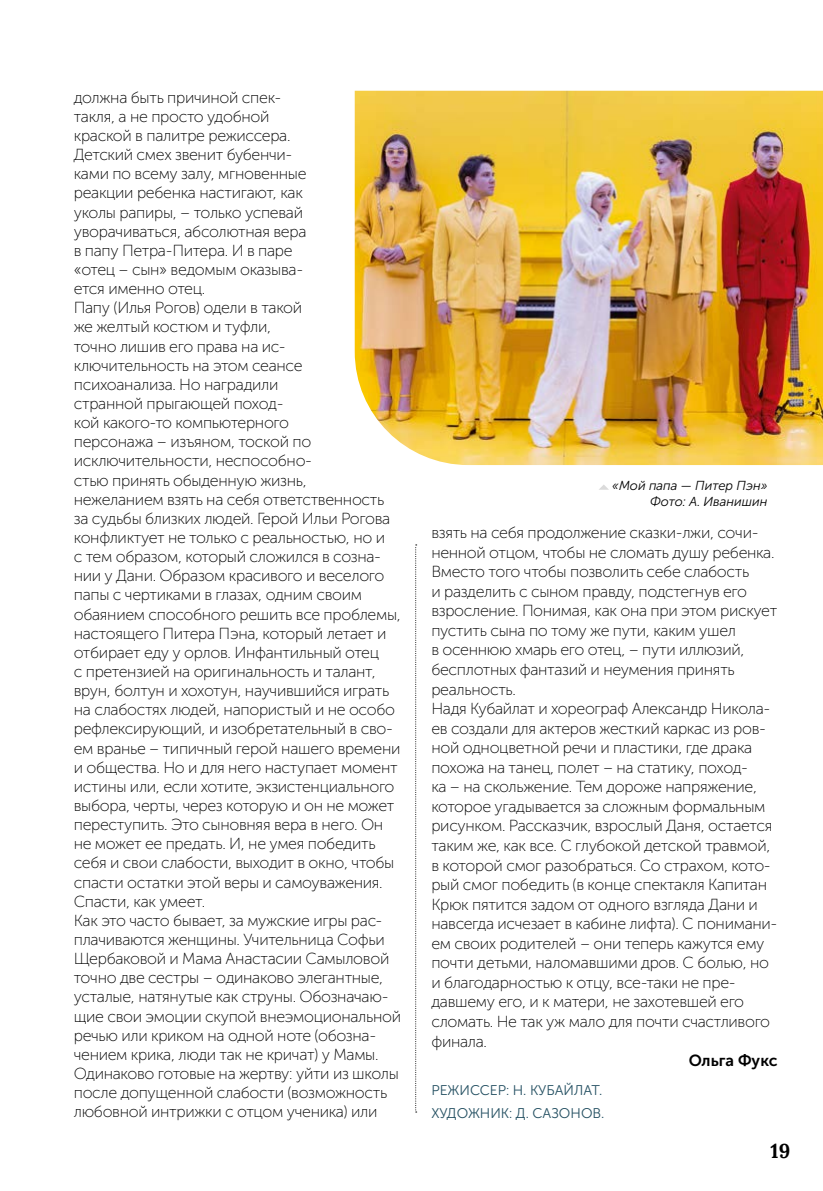
<style>
.page{position:relative;width:823px;height:1191px;background:#fff}
.page>*{position:absolute;margin:0;border:0;box-sizing:border-box;transform-origin:0 0}
.t1{font:700 20px "Lora";color:#000}
.t2{font:16px/19.2px "Museo Sans Cyrl 100";letter-spacing:-.02em;color:#000}
.t3{font:16px "Museo Sans Cyrl 700";color:#000}
.t4{font:14px/22.8px "Museo Sans Cyrl 300";color:#234f61}
.t5{font:italic 13px/16px "Museo Sans Cyrl 300";color:#000;text-align:right}
</style>
<div class="page">
<svg style="left:415px;top:544px;width:1px;height:568px"></svg>
<img style="left:354px;top:91px;width:468px;height:374px">
<svg style="left:599px;top:485px;width:9px;height:5px"></svg>
<p class="t2" style="left:74px;top:88px;width:328px">должна быть причиной спек-<br>такля, а не просто удобной<br>краской в палитре режиссера.<br>Детский смех звенит бубенчи-<br>ками по всему залу, мгновенные<br>реакции ребенка настигают, как<br>уколы рапиры, – только успевай уворачиваться, абсолютная вера<br>в папу Петра-Питера. И в паре<br>«отец – сын» ведомым оказыва-<br>ется именно отец.<br>Папу (Илья Рогов) одели в такой<br>же желтый костюм и туфли,<br>точно лишив его права на ис&shy;ключительность на этом сеансе психоанализа. Но наградили<br>странной прыгающей поход-<br>кой какого-то компьютерного<br>персонажа – изъяном, тоской по исключительности, неспособно-<br>стью принять обыденную жизнь,<br>нежеланием взять на себя ответственность за судьбы близких людей. Герой Ильи Рогова конфликтует не только с реальностью, но и<br>с тем образом, который сложился в созна&shy;нии у Дани. Образом красивого и веселого папы с чертиками в глазах, одним своим обаянием способного решить все проблемы, настоящего Питера Пэна, который летает и отбирает еду у орлов. Инфантильный отец<br>с претензией на оригинальность и талант, врун, болтун и хохотун, научившийся играть на слабостях людей, напористый и не особо рефлексирующий, и изобретательный в сво&shy;ем вранье – типичный герой нашего времени и общества. Но и для него наступает момент истины или, если хотите, экзистенциального выбора, черты, через которую и он не может переступить. Это сыновняя вера в него. Он не может ее предать. И, не умея победить себя и свои слабости, выходит в окно, чтобы спасти остатки этой веры и самоуважения.<br>Спасти, как умеет.<br>Как это часто бывает, за мужские игры рас&shy;плачиваются женщины. Учительница Софьи Щербаковой и Мама Анастасии Самыловой точно две сестры – одинаково элегантные, усталые, натянутые как струны. Обозначаю&shy;щие свои эмоции скупой внеэмоциональной речью или криком на одной ноте (обозна&shy;чением крика, люди так не кричат) у Мамы.<br>Одинаково готовые на жертву: уйти из школы после допущенной слабости (возможность любовной интрижки с отцом ученика) или</p>
<p class="t5" style="left:612px;top:477px;width:157px">«Мой папа — Питер Пэн»<br>Фото: А. Иванишин</p>
<p class="t2" style="left:431px;top:523px;width:347px">взять на себя продолжение сказки-лжи, сочи&shy;ненной отцом, чтобы не сломать душу ребенка.<br>Вместо того чтобы позволить себе слабость<br>и разделить с сыном правду, подстегнув его взросление. Понимая, как она при этом рискует пустить сына по тому же пути, каким ушел<br>в осеннюю хмарь его отец, – пути иллюзий, бесплотных фантазий и неумения принять реальность.<br>Надя Кубайлат и хореограф Александр Никола&shy;ев создали для актеров жесткий каркас из ров&shy;ной одноцветной речи и пластики, где драка похожа на танец, полет – на статику, поход-<br>ка – на скольжение. Тем дороже напряжение, которое угадывается за сложным формальным рисунком. Рассказчик, взрослый Даня, остается таким же, как все. С глубокой детской травмой, в которой смог разобраться. Со страхом, кото&shy;рый смог победить (в конце спектакля Капитан Крюк пятится задом от одного взгляда Дани и навсегда исчезает в кабине лифта). С понимани&shy;ем своих родителей – они теперь кажутся ему почти детьми, наломавшими дров. С болью, но и благодарностью к отцу, все-таки не пре&shy;давшему его, и к матери, не захотевшей его сломать. Не так уж мало для почти счастливого финала.</p>
<p class="t3" style="left:688px;top:1051px;width:90px">Ольга Фукс</p>
<p class="t4" style="left:431px;top:1079px;width:174px">РЕЖИССЕР: Н. КУБАЙЛАТ.<br>ХУДОЖНИК: Д. САЗОНОВ.</p>
<p class="t1" style="left:770px;top:1137px;width:21px">19</p>
</div>
